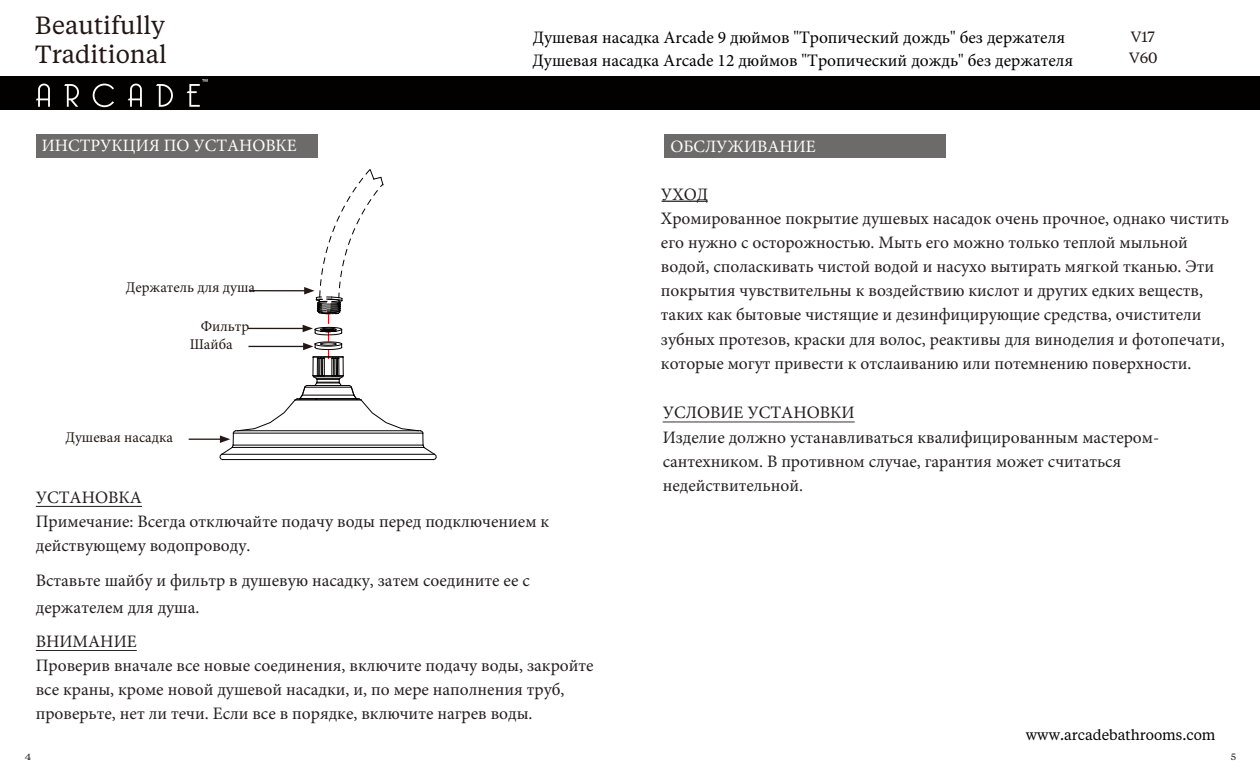
<style>
.page{position:relative;width:1260px;height:774px;background:#fff}
.page>*{position:absolute;margin:0;border:0;box-sizing:border-box;transform-origin:0 0}
.t1{font:24.85px/29.8px "Tiempos Text";color:#221714}
.t2{font:17.5px/24.2px "Minion Pro";color:#221e1f}
.t3{font:17.5px "Minion Pro";color:#030000}
.t4{font:17.32px "Minion Pro";color:#fff}
.t5{font:14.88px "Minion Pro";color:#231815}
.t6{font:14.88px "Tiempos Text";color:#231815}
.t7{font:14.35px "Tiempos Text";color:#030000}
.t8{font:9.1px "Tiempos Text";color:#231f20;scale:1.15 1}
</style>
<div class="page">
<div style="left:0;top:77px;width:1260px;height:33px;background:#030000"></div>
<svg style="left:36px;top:79px;width:172px;height:28px"></svg>
<div style="left:36px;top:135px;width:282px;height:23px;background:#6d6a6a"></div>
<hr style="left:662px;top:201px;width:46px;height:1px;background:#221e1f">
<div style="left:664px;top:135px;width:282px;height:23px;background:#6d6a6a"></div>
<hr style="left:189px;top:438px;width:34px;height:2px;background:#231815">
<svg style="left:219px;top:169px;width:218px;height:292px"></svg>
<hr style="left:36px;top:506px;width:106px;height:1px;background:#221e1f">
<hr style="left:36px;top:650px;width:101px;height:1px;background:#221e1f">
<hr style="left:663px;top:422px;width:192px;height:1px;background:#221e1f">
<h1 class="t1" style="left:35px;top:9px;width:133px">Beautifully<br>Traditional</h1>
<p class="t4" style="left:42px;top:134px;width:256px">ИНСТРУКЦИЯ ПО УСТАНОВКЕ</p>
<p class="t3" style="left:533px;top:26px;width:534px">Душевая насадка Arcade 9 дюймов "Тропический дождь" без держателя</p>
<p class="t6" style="left:1131px;top:27px;width:26px">V17</p>
<p class="t3" style="left:533px;top:48px;width:542px">Душевая насадка Arcade 12 дюймов "Тропический дождь" без держателя</p>
<p class="t6" style="left:1129px;top:48px;width:30px">V60</p>
<p class="t4" style="left:671px;top:134px;width:147px">ОБСЛУЖИВАНИЕ</p>
<p class="t5" style="left:126px;top:277px;width:131px">Держатель для душа</p>
<p class="t5" style="left:201px;top:317px;width:50px">Фильтр</p>
<p class="t5" style="left:190px;top:334px;width:45px">Шайба</p>
<p class="t5" style="left:65px;top:427px;width:109px">Душевая насадка</p>
<p class="t2" style="left:36px;top:485px;width:515px">УСТАНОВКА<br>Примечание: Всегда отключайте подачу воды перед подключением к действующему водопроводу.</p>
<p class="t2" style="left:36px;top:567px;width:496px;line-height:27.1px">Вставьте шайбу и фильтр в душевую насадку, затем соедините ее с держателем для душа.</p>
<p class="t2" style="left:36px;top:629px;width:559px">ВНИМАНИЕ<br>Проверив вначале все новые соединения, включите подачу воды, закройте все краны, кроме новой душевой насадки, и, по мере наполнения труб, проверьте, нет ли течи. Если все в порядке, включите нагрев воды.</p>
<p class="t2" style="left:661px;top:182px;width:570px">УХОД<br>Хромированное покрытие душевых насадок очень прочное, однако чистить его нужно с осторожностью. Мыть его можно только теплой мыльной водой, споласкивать чистой водой и насухо вытирать мягкой тканью. Эти покрытия чувствительны к воздействию кислот и других едких веществ, таких как бытовые чистящие и дезинфицирующие средства, очистители зубных протезов, краски для волос, реактивы для виноделия и фотопечати, которые могут привести к отслаиванию или потемнению поверхности.</p>
<p class="t2" style="left:663px;top:401px;width:498px">УСЛОВИЕ УСТАНОВКИ<br>Изделие должно устанавливаться квалифицированным мастером&shy;сантехником. В противном случае, гарантия может считаться недействительной.</p>
<p class="t7" style="left:1026px;top:725px;width:191px">www.arcadebathrooms.com</p>
<p class="t8" style="left:25px;top:750px;width:7px">4</p>
<p class="t8" style="left:1231px;top:750px;width:6px">5</p>
</div>
